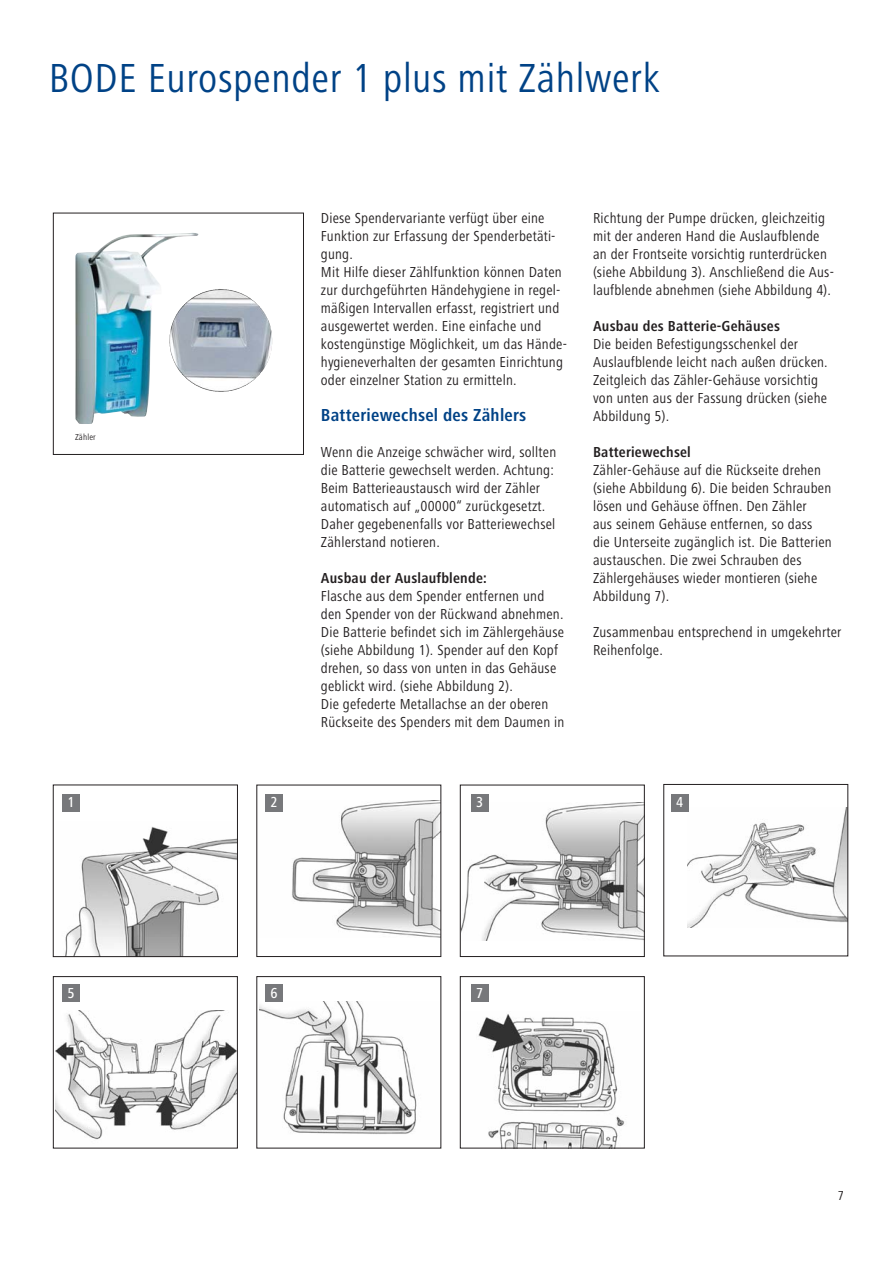
<style>
.page{position:relative;width:893px;height:1263px;background:#fff}
.page>*{position:absolute;margin:0;border:0;box-sizing:border-box;transform-origin:0 0}
.t1{font:42px "Hartmann";letter-spacing:.015em;color:#004286}
.t2{font:700 18px "Hartmann";letter-spacing:.015em;color:#004286}
.t3{font:15px/18px "Hartmann";letter-spacing:.015em;color:#231f20}
.t4{font:700 15px "Hartmann";letter-spacing:.015em;color:#231f20}
.t5{font:500 15px "Hartmann";color:#fff}
.t6{font:13.5px "Hartmann";color:#231f20}
.t7{font:9px "Hartmann";letter-spacing:.015em;color:#231f20}
</style>
<div class="page">
<div style="left:53px;top:213px;width:251px;height:242px;border:1px solid #231f20"></div>
<img style="left:55px;top:1011px;width:181px;height:129px">
<div style="left:53px;top:976px;width:185px;height:172px;border:1px solid #231f20"></div>
<img style="left:259px;top:1002px;width:158px;height:132px">
<img style="left:478px;top:1014px;width:147px;height:132px">
<div style="left:460px;top:976px;width:185px;height:172px;border:1px solid #231f20"></div>
<img style="left:265px;top:800px;width:174px;height:138px">
<img style="left:65px;top:826px;width:171px;height:129px">
<div style="left:53px;top:785px;width:185px;height:172px;border:1px solid #231f20"></div>
<img style="left:462px;top:802px;width:181px;height:139px">
<div style="left:460px;top:785px;width:185px;height:172px;border:1px solid #231f20"></div>
<img style="left:687px;top:807px;width:159px;height:121px">
<div style="left:663px;top:784px;width:185px;height:172px;border:1px solid #231f20"></div>
<img style="left:75px;top:233px;width:124px;height:191px">
<img style="left:169px;top:289px;width:104px;height:103px">
<div style="left:63px;top:794px;width:17px;height:17px;background:#77787b"></div>
<div style="left:265px;top:794px;width:17px;height:17px;background:#77787b"></div>
<div style="left:471px;top:794px;width:17px;height:17px;background:#77787b"></div>
<div style="left:63px;top:985px;width:17px;height:17px;background:#77787b"></div>
<div style="left:265px;top:985px;width:17px;height:17px;background:#77787b"></div>
<div style="left:471px;top:985px;width:17px;height:17px;background:#77787b"></div>
<div style="left:671px;top:794px;width:17px;height:17px;background:#77787b"></div>
<h1 class="t1" style="left:49px;top:62px;width:612px">BODE Eurospender 1 plus mit Zählwerk</h1>
<p class="t7" style="left:75px;top:433px;width:22px">Zähler</p>
<p class="t3" style="left:321px;top:211px;width:248px">Diese Spendervariante verfügt über eine Funktion zur Erfassung der Spenderbetäti&shy;gung.<br>Mit Hilfe dieser Zählfunktion können Daten zur durchgeführten Händehygiene in regel&shy;mäßigen Intervallen erfasst, registriert und ausgewertet werden. Eine einfache und kostengünstige Möglichkeit, um das Hände&shy;hygieneverhalten der gesamten Einrichtung oder einzelner Station zu ermitteln.</p>
<p class="t2" style="left:321px;top:409px;width:207px">Batteriewechsel des Zählers</p>
<p class="t3" style="left:321px;top:445px;width:237px">Wenn die Anzeige schwächer wird, sollten die Batterie gewechselt werden. Achtung:<br>Beim Batterieaustausch wird der Zähler automatisch auf „00000“ zurückgesetzt.<br>Daher gegebenenfalls vor Batteriewechsel Zählerstand notieren.</p>
<p class="t4" style="left:321px;top:573px;width:167px">Ausbau der Auslaufblende:</p>
<p class="t3" style="left:321px;top:589px;width:245px">Flasche aus dem Spender entfernen und den Spender von der Rückwand abnehmen.<br>Die Batterie befindet sich im Zählergehäuse (siehe Abbildung 1). Spender auf den Kopf drehen, so dass von unten in das Gehäuse geblickt wird. (siehe Abbildung 2).<br>Die gefederte Metallachse an der oberen Rückseite des Spenders mit dem Daumen in</p>
<p class="t5" style="left:68px;top:797px;width:9px">1</p>
<p class="t5" style="left:270px;top:797px;width:9px">2</p>
<p class="t5" style="left:476px;top:797px;width:9px">3</p>
<p class="t3" style="left:593px;top:211px;width:242px">Richtung der Pumpe drücken, gleichzeitig mit der anderen Hand die Auslaufblende an der Frontseite vorsichtig runterdrücken (siehe Abbildung 3). Anschließend die Aus&shy;laufblende abnehmen (siehe Abbildung 4).</p>
<p class="t4" style="left:593px;top:321px;width:188px">Ausbau des Batterie-Gehäuses</p>
<p class="t3" style="left:593px;top:337px;width:236px">Die beiden Befestigungsschenkel der Auslaufblende leicht nach außen drücken.<br>Zeitgleich das Zähler-Gehäuse vorsichtig von unten aus der Fassung drücken (siehe Abbildung 5).</p>
<p class="t4" style="left:593px;top:447px;width:99px">Batteriewechsel</p>
<p class="t3" style="left:593px;top:463px;width:240px">Zähler-Gehäuse auf die Rückseite drehen (siehe Abbildung 6). Die beiden Schrauben lösen und Gehäuse öffnen. Den Zähler<br>aus seinem Gehäuse entfernen, so dass die Unterseite zugänglich ist. Die Batterien austauschen. Die zwei Schrauben des Zählergehäuses wieder montieren (siehe Abbildung 7).</p>
<p class="t3" style="left:593px;top:625px;width:250px">Zusammenbau entsprechend in umgekehrter<br>Reihenfolge.</p>
<p class="t5" style="left:676px;top:797px;width:9px">4</p>
<p class="t5" style="left:68px;top:987px;width:9px">5</p>
<p class="t5" style="left:270px;top:987px;width:9px">6</p>
<p class="t5" style="left:476px;top:987px;width:9px">7</p>
<p class="t6" style="left:838px;top:1191px;width:8px">7</p>
</div>
